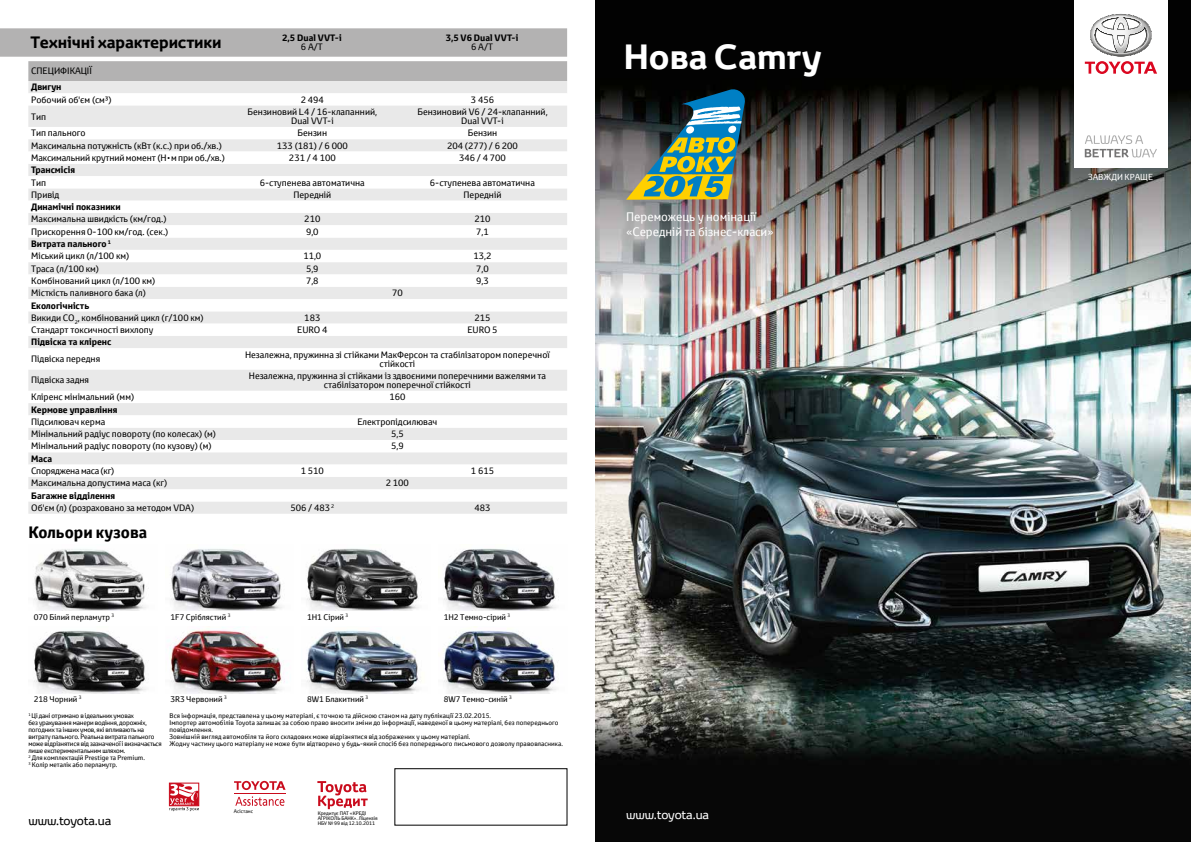
<style>
.page{position:relative;width:1191px;height:842px;background:#fff}
.page>*{position:absolute;margin:0;border:0;box-sizing:border-box;transform-origin:0 0}
.t1{font:700 34px "Toyota Display";color:#fff}
.t2{font:700 16px "Toyota Display";letter-spacing:-.01em;color:#000}
.t3{font:700 16px "Toyota Text";color:#000}
.t4{font:12px/14.4px "Toyota Text";color:#fff}
.t5{font:12px "Toyota Display";letter-spacing:-.015em;color:#000}
.t6{font:12px "Toyota Display";letter-spacing:-.01em;color:#fff}
.t7{font:9px/9px "Toyota Text";color:#000;text-align:center}
.t8{font:700 9px "Toyota Text";color:#000}
.t9{font:9px "Toyota Text";letter-spacing:-.025em;color:#000}
.t10{font:8.5px "Toyota Text";color:#fff}
.t11{font:8px "Toyota Text";color:#000}
.t12{font:6.5px/7px "Toyota Text";letter-spacing:.01em;color:#000}
.t13{font:6.5px/7px "Toyota Text";letter-spacing:-.02em;color:#000}
.t14{font:5px/5px "Toyota Text";color:#000}
.s1{font-weight:700}
</style>
<div class="page">
<img style="left:34px;top:549px;width:115px;height:62px">
<img style="left:444px;top:548px;width:112px;height:63px">
<img style="left:34px;top:630px;width:112px;height:63px">
<img style="left:171px;top:549px;width:111px;height:62px">
<img style="left:306px;top:630px;width:116px;height:63px">
<img style="left:170px;top:627px;width:115px;height:66px">
<img style="left:307px;top:548px;width:112px;height:63px">
<img style="left:443px;top:627px;width:113px;height:66px">
<svg style="left:169px;top:783px;width:30px;height:28px"></svg>
<svg style="left:234px;top:781px;width:51px;height:9px"></svg>
<hr style="left:234px;top:793px;width:52px;height:1px;background:#c90b1c">
<svg style="left:235px;top:796px;width:49px;height:10px"></svg>
<img style="left:595px;top:0;width:596px;height:842px">
<svg style="left:0;top:28px;width:567px;height:53px;background:#bbbaba"></svg>
<div style="left:28px;top:81px;width:539px;height:433px;background:#e9e9e9"></div>
<svg style="left:28px;top:93px;width:539px;height:408px"></svg>
<svg style="left:28px;top:106px;width:539px;height:383px;fill:#e9e9e9"></svg>
<svg style="left:28px;top:415px;width:539px;height:62px"></svg>
<div style="left:1074px;top:0;width:93px;height:168px;background:#fff"></div>
<svg style="left:1084px;top:14px;width:73px;height:60px"></svg>
<svg style="left:1084px;top:135px;width:73px;height:22px"></svg>
<div style="left:395px;top:768px;width:172px;height:57px;border:1px solid #000"></div>
<svg style="left:626px;top:89px;width:119px;height:111px;background:#5b7761"></svg>
<svg style="left:317px;top:781px;width:51px;height:28px"></svg>
<h2 class="t2" style="left:30px;top:32px;width:193px">Технічні характеристики</h2>
<p class="t8" style="left:282px;top:32px;width:61px">2,5 Dual VVT-i</p>
<p class="t7" style="left:301px;top:42px;width:23px">6 A/T</p>
<p class="t8" style="left:446px;top:32px;width:74px">3,5 V6 Dual VVT-i</p>
<p class="t7" style="left:471px;top:42px;width:23px">6 A/T</p>
<p class="t7" style="left:31px;top:67px;width:7px">спец</p>
<p class="t7" style="left:54px;top:67px;width:22px">ифiкаці</p>
<p class="t7" style="left:89px;top:67px;width:4px">ї</p>
<p class="t8" style="left:31px;top:81px;width:32px">Двигун</p>
<p class="t7" style="left:31px;top:95px;width:82px">Робочий об'єм (см³)</p>
<p class="t7" style="left:301px;top:95px;width:25px">2 494</p>
<p class="t7" style="left:471px;top:95px;width:25px">3 456</p>
<p class="t7" style="left:31px;top:112px;width:17px">Тип</p>
<p class="t7" style="left:248px;top:107px;width:131px">Бензиновий L4 / 16-клапанний,<br>Dual VVT-i</p>
<p class="t7" style="left:417px;top:107px;width:132px">Бензиновий V6 / 24-клапанний,<br>Dual VVT-i</p>
<p class="t7" style="left:31px;top:129px;width:56px">Тип пального</p>
<p class="t7" style="left:297px;top:129px;width:31px">Бензин</p>
<p class="t7" style="left:468px;top:129px;width:31px">Бензин</p>
<p class="t7" style="left:31px;top:141px;width:192px">Максимальна потужність (кВт (к.с.) при об./хв.)</p>
<p class="t7" style="left:277px;top:141px;width:72px">133 (181) / 6 000</p>
<p class="t7" style="left:447px;top:141px;width:72px">204 (277) / 6 200</p>
<p class="t7" style="left:31px;top:153px;width:195px">Максимальний крутний момент (Н•м при об./хв.)</p>
<p class="t7" style="left:289px;top:153px;width:48px">231 / 4 100</p>
<p class="t7" style="left:459px;top:153px;width:48px">346 / 4 700</p>
<p class="t8" style="left:31px;top:164px;width:46px">Трансмісія</p>
<p class="t7" style="left:31px;top:178px;width:17px">Тип</p>
<p class="t7" style="left:260px;top:178px;width:106px">6-ступенева автоматична</p>
<p class="t7" style="left:430px;top:178px;width:106px">6-ступенева автоматична</p>
<p class="t7" style="left:31px;top:190px;width:30px">Привід</p>
<p class="t7" style="left:293px;top:190px;width:39px">Передній</p>
<p class="t7" style="left:463px;top:190px;width:39px">Передній</p>
<p class="t8" style="left:31px;top:201px;width:91px">Динамічні показники</p>
<p class="t7" style="left:31px;top:215px;width:137px">Максимальна швидкість (км/год.)</p>
<p class="t7" style="left:304px;top:215px;width:18px">210</p>
<p class="t7" style="left:474px;top:215px;width:18px">210</p>
<p class="t7" style="left:31px;top:227px;width:139px">Прискорення 0-100 км/год. (сек.)</p>
<p class="t7" style="left:306px;top:227px;width:14px">9,0</p>
<p class="t7" style="left:476px;top:227px;width:14px">7,1</p>
<p class="t7" style="left:31px;top:238px;width:100px;line-height:12.3px;text-align:left"><span class="s1">Витрата пального</span> <sup>1<br></sup>Міський цикл (л/100 км)</p>
<p class="t7" style="left:303px;top:251px;width:19px">11,0</p>
<p class="t7" style="left:473px;top:251px;width:19px">13,2</p>
<p class="t7" style="left:31px;top:264px;width:69px">Траса (л/100 км)</p>
<p class="t7" style="left:306px;top:264px;width:14px">5,9</p>
<p class="t7" style="left:476px;top:264px;width:14px">7,0</p>
<p class="t7" style="left:31px;top:276px;width:126px">Комбінований цикл (л/100 км)</p>
<p class="t7" style="left:306px;top:276px;width:14px">7,8</p>
<p class="t7" style="left:476px;top:276px;width:14px">9,3</p>
<p class="t7" style="left:31px;top:288px;width:116px">Місткість паливного бака (л)</p>
<p class="t7" style="left:392px;top:288px;width:12px">70</p>
<p class="t7" style="left:31px;top:299px;width:174px;line-height:12.3px;text-align:left"><span class="s1">Екологічність<br></span>Викиди СО<sub>2</sub>, комбінований цикл (г/100 км)</p>
<p class="t7" style="left:304px;top:313px;width:18px">183</p>
<p class="t7" style="left:474px;top:313px;width:18px">215</p>
<p class="t7" style="left:31px;top:325px;width:124px">Стандарт токсичності вихлопу</p>
<p class="t7" style="left:297px;top:325px;width:32px">EURO 4</p>
<p class="t7" style="left:467px;top:325px;width:32px">EURO 5</p>
<p class="t8" style="left:31px;top:336px;width:82px">Підвіска та кліренс</p>
<p class="t7" style="left:31px;top:354px;width:70px">Підвіска передня</p>
<p class="t7" style="left:245px;top:350px;width:306px">Незалежна, пружинна зі стійками МакФерсон та стабілізатором поперечної стійкості</p>
<p class="t7" style="left:31px;top:376px;width:59px">Підвіска задня</p>
<p class="t7" style="left:249px;top:371px;width:299px">Незалежна, пружинна зі стійками із здвоєними поперечними важелями та стабілізатором поперечної стійкості</p>
<p class="t7" style="left:31px;top:392px;width:105px">Кліренс мінімальний (мм)</p>
<p class="t7" style="left:389px;top:392px;width:18px">160</p>
<p class="t8" style="left:31px;top:403px;width:88px">Кермове управління</p>
<p class="t7" style="left:31px;top:417px;width:76px">Підсилювач керма</p>
<p class="t7" style="left:357px;top:417px;width:82px">Електропідсилювач</p>
<p class="t7" style="left:31px;top:429px;width:186px">Мінімальний радіус повороту (по колесах) (м)</p>
<p class="t7" style="left:391px;top:429px;width:14px">5,5</p>
<p class="t7" style="left:31px;top:442px;width:182px">Мінімальний радіус повороту (по кузову) (м)</p>
<p class="t7" style="left:391px;top:442px;width:14px">5,9</p>
<p class="t8" style="left:31px;top:452px;width:22px">Маса</p>
<p class="t9" style="left:31px;top:465px;width:85px">Cпоряджена маса (кг)</p>
<p class="t7" style="left:301px;top:466px;width:25px">1 510</p>
<p class="t7" style="left:471px;top:466px;width:25px">1 615</p>
<p class="t7" style="left:31px;top:478px;width:138px">Максимальна допустима маса (кг)</p>
<p class="t7" style="left:386px;top:478px;width:25px">2 100</p>
<p class="t8" style="left:31px;top:489px;width:85px">Багажне відділення</p>
<p class="t7" style="left:31px;top:503px;width:164px">Об'єм (л) (розраховано за методом VDA)</p>
<p class="t7" style="left:290px;top:503px;width:45px">506 / 483 <sup>2</sup></p>
<p class="t7" style="left:474px;top:503px;width:18px">483</p>
<h2 class="t3" style="left:28px;top:521px;width:120px">Кольори кузова</h2>
<p class="t11" style="left:170px;top:612px;width:62px">1F7 Сріблястий <sup>3</sup></p>
<p class="t11" style="left:307px;top:612px;width:43px">1H1 Сірий <sup>3</sup></p>
<p class="t11" style="left:34px;top:612px;width:82px">070 Білий перламутр <sup>3</sup></p>
<p class="t11" style="left:444px;top:612px;width:68px">1H2 Темно-сірий <sup>3</sup></p>
<p class="t11" style="left:34px;top:694px;width:49px">218 Чорний <sup>3</sup></p>
<p class="t11" style="left:170px;top:694px;width:58px">3R3 Червоний <sup>3</sup></p>
<p class="t11" style="left:307px;top:694px;width:63px">8W1 Блакитний <sup>3</sup></p>
<p class="t11" style="left:444px;top:694px;width:70px">8W7 Темно-синій <sup>3</sup></p>
<p class="t13" style="left:28px;top:712px;width:135px"><sup>1</sup> Ці дані отримано в ідеальних умовах<br>без урахування манери водіння, дорожніх, погодних та інших умов, які впливають на витрату пального. Реальна витрата пального може відрізнятися від зазначеної і визначається лише експериментальним шляхом.<br><sup>2</sup> Для комплектацій Prestige та Premium.<br><sup>3</sup> Колір металік або перламутр.</p>
<p class="t12" style="left:170px;top:712px;width:395px">Вся інформація, представлена у цьому матеріалі, є точною та дійсною станом на дату публікації 23.02.2015.<br>Імпортер автомобілів Toyota залишає за собою право вносити зміни до інформації, наведеної в цьому матеріалі, без попереднього повідомлення.<br>Зовнішній вигляд автомобіля та його складових може відрізнятися від зображених у цьому матеріалі.<br>Жодну частину цього матеріалу не може бути відтворено у будь-який спосіб без попереднього письмового дозволу правовласника.</p>
<h3 class="t5" style="left:28px;top:813px;width:84px">www.toyota.ua</h3>
<p class="t14" style="left:234px;top:808px;width:21px">Асістанс</p>
<p class="t14" style="left:318px;top:811px;width:61px">Кредитує ПАТ «КРЕДІ<br>АГРІКОЛЬ БАНК». Ліцензія<br>НБУ № 99 від 12.10.2011</p>
<h1 class="t1" style="left:624px;top:33px;width:199px">Нова Camry</h1>
<h3 class="t4" style="left:626px;top:210px;width:149px">Переможець у номінації «Середній та бізнес-класи»</h3>
<h3 class="t6" style="left:626px;top:807px;width:84px">www.toyota.ua</h3>
<p class="t10" style="left:1088px;top:172px;width:12px">Завжд</p>
<p class="t10" style="left:1117px;top:172px;width:14px">и кра</p>
<p class="t10" style="left:1140px;top:172px;width:13px">ще</p>
</div>
